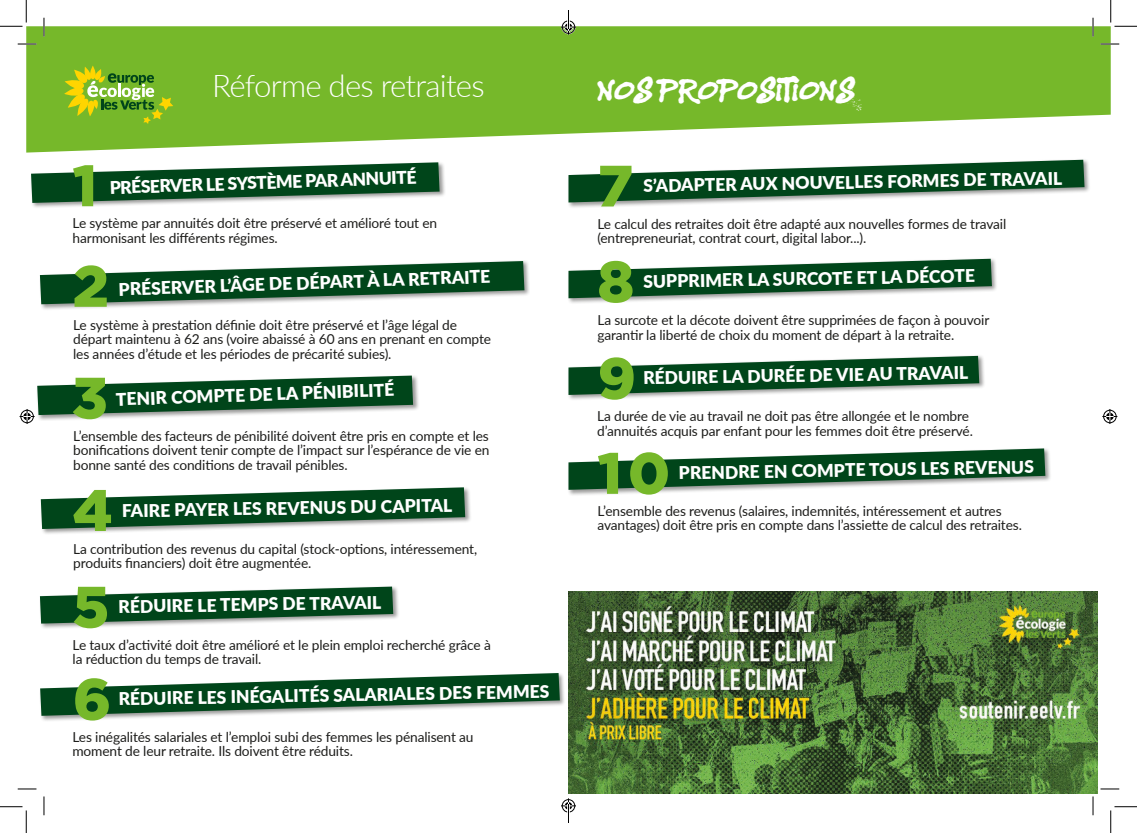
<style>
.page{position:relative;width:1137px;height:833px;background:#fff}
.page>*{position:absolute;margin:0;border:0;box-sizing:border-box;transform-origin:0 0}
.t1{font:900 58.12px "Gotham";color:#76b82a}
.t2{font:300 31.25px "Lato";letter-spacing:-.025em;color:#fff}
.t3{font:900 17.5px "Lato";color:#fff}
.t4{font:13.75px/14.4px "Lato";letter-spacing:-.01em;color:#1d1d1b}
.t5{font:13.75px "Sister Spray";letter-spacing:-.135em;color:#fff}
</style>
<div class="page">
<svg style="left:26px;top:26px;width:1085px;height:126px;fill:#76b82a"></svg>
<div style="left:30px;top:161px;width:416px;height:48px;background:#1d1d1b;opacity:.45"></div>
<svg style="left:31px;top:162px;width:408px;height:41px"></svg>
<div style="left:39px;top:260px;width:491px;height:50px;background:#1d1d1b;opacity:.45"></div>
<svg style="left:40px;top:261px;width:484px;height:43px"></svg>
<div style="left:36px;top:374px;width:383px;height:47px;background:#1d1d1b;opacity:.45"></div>
<div style="left:39px;top:486px;width:432px;height:49px;background:#1d1d1b;opacity:.45"></div>
<svg style="left:41px;top:487px;width:424px;height:41px"></svg>
<div style="left:39px;top:584px;width:360px;height:45px;background:#1d1d1b;opacity:.45"></div>
<svg style="left:40px;top:586px;width:353px;height:37px"></svg>
<div style="left:39px;top:671px;width:527px;height:50px;background:#1d1d1b;opacity:.45"></div>
<svg style="left:40px;top:672px;width:520px;height:43px"></svg>
<div style="left:567px;top:158px;width:524px;height:51px;background:#1d1d1b;opacity:.45"></div>
<svg style="left:568px;top:160px;width:516px;height:42px"></svg>
<div style="left:567px;top:257px;width:431px;height:47px;background:#1d1d1b;opacity:.45"></div>
<svg style="left:568px;top:258px;width:424px;height:40px"></svg>
<div style="left:567px;top:354px;width:418px;height:47px;background:#1d1d1b;opacity:.45"></div>
<svg style="left:568px;top:355px;width:411px;height:39px"></svg>
<div style="left:567px;top:447px;width:485px;height:49px;background:#1d1d1b;opacity:.45"></div>
<svg style="left:568px;top:448px;width:477px;height:41px"></svg>
<img style="left:568px;top:591px;width:529px;height:201px">
<div style="left:59px;top:59px;width:120px;height:69px;background:#76b82a"></div>
<svg style="left:64px;top:66px;width:109px;height:58px"></svg>
<svg style="left:18px;top:43px;width:18px;height:2px"></svg>
<svg style="left:1100px;top:43px;width:19px;height:2px"></svg>
<svg style="left:18px;top:788px;width:18px;height:1px"></svg>
<svg style="left:1100px;top:788px;width:19px;height:1px"></svg>
<svg style="left:43px;top:18px;width:2px;height:18px"></svg>
<svg style="left:43px;top:796px;width:2px;height:18px"></svg>
<svg style="left:1092px;top:18px;width:2px;height:18px"></svg>
<svg style="left:1092px;top:796px;width:2px;height:18px"></svg>
<svg style="left:0;top:0;width:27px;height:27px"></svg>
<svg style="left:0;top:806px;width:27px;height:26px"></svg>
<svg style="left:1110px;top:0;width:27px;height:27px"></svg>
<svg style="left:1110px;top:806px;width:27px;height:26px"></svg>
<svg style="left:20px;top:375px;width:393px;height:49px"></svg>
<svg style="left:1102px;top:409px;width:15px;height:15px"></svg>
<svg style="left:561px;top:10px;width:15px;height:25px"></svg>
<svg style="left:561px;top:798px;width:15px;height:24px"></svg>
<p class="t2" style="left:212px;top:64px;width:274px">Réforme des retraites</p>
<p class="t1" style="left:73px;top:152px;width:26px">1</p>
<p class="t3" style="left:109px;top:174px;width:308px;rotate:-2deg">PRÉSERVER LE SYSTÈME PAR ANNUITÉ</p>
<p class="t4" style="left:73px;top:215px;width:366px">Le système par annuités doit être préservé et amélioré tout en harmonisant les différents régimes.</p>
<p class="t1" style="left:73px;top:252px;width:38px">2</p>
<p class="t3" style="left:118px;top:276px;width:373px;rotate:-2deg">PRÉSERVER L’ÂGE DE DÉPART À LA RETRAITE</p>
<p class="t4" style="left:73px;top:317px;width:419px">Le système à prestation définie doit être préservé et l’âge légal de départ maintenu à 62 ans (voire abaissé à 60 ans en prenant en compte les années d’étude et les périodes de précarité subies).</p>
<p class="t1" style="left:72px;top:364px;width:38px">3</p>
<p class="t3" style="left:116px;top:386px;width:280px;rotate:-2deg">TENIR COMPTE DE LA PÉNIBILITÉ</p>
<p class="t4" style="left:73px;top:427px;width:418px;text-align:justify">L’ensemble des facteurs de pénibilité doivent être pris en compte et les bonifications doivent tenir compte de l’impact sur l’espérance de vie en bonne santé des conditions de travail pénibles.</p>
<p class="t1" style="left:73px;top:476px;width:42px">4</p>
<p class="t3" style="left:122px;top:497px;width:332px;rotate:-1deg">FAIRE PAYER LES REVENUS DU CAPITAL</p>
<p class="t4" style="left:73px;top:540px;width:405px">La contribution des revenus du capital (stock-options, intéressement, produits financiers) doit être augmentée.</p>
<p class="t1" style="left:73px;top:573px;width:38px">5</p>
<p class="t3" style="left:118px;top:593px;width:264px;rotate:-1deg">RÉDUIRE LE TEMPS DE TRAVAIL</p>
<p class="t4" style="left:73px;top:636px;width:420px">Le taux d’activité doit être amélioré et le plein emploi recherché grâce à la réduction du temps de travail.</p>
<p class="t1" style="left:73px;top:665px;width:40px">6</p>
<p class="t3" style="left:118px;top:685px;width:432px;rotate:-1deg">RÉDUIRE LES INÉGALITÉS SALARIALES DES FEMMES</p>
<p class="t4" style="left:72px;top:728px;width:403px">Les inégalités salariales et l’emploi subi des femmes les pénalisent au moment de leur retraite. Ils doivent être réduits.</p>
<p class="t5" style="left:597px;top:88px;width:274px">NOS PROPOSITIONS!</p>
<p class="t1" style="left:597px;top:152px;width:37px">7</p>
<p class="t3" style="left:643px;top:172px;width:420px;rotate:-1deg">S’ADAPTER AUX NOUVELLES FORMES DE TRAVAIL</p>
<p class="t4" style="left:597px;top:216px;width:410px">Le calcul des retraites doit être adapté aux nouvelles formes de travail (entrepreneuriat, contrat court, digital labor...).</p>
<p class="t1" style="left:597px;top:248px;width:38px">8</p>
<p class="t3" style="left:643px;top:268px;width:333px;rotate:-1deg">SUPPRIMER LA SURCOTE ET LA DÉCOTE</p>
<p class="t4" style="left:597px;top:312px;width:393px">La surcote et la décote doivent être supprimées de façon à pouvoir garantir la liberté de choix du moment de départ à la retraite.</p>
<p class="t1" style="left:597px;top:344px;width:40px">9</p>
<p class="t3" style="left:643px;top:364px;width:326px;rotate:-1deg">RÉDUIRE LA DURÉE DE VIE AU TRAVAIL</p>
<p class="t4" style="left:597px;top:408px;width:377px">La durée de vie au travail ne doit pas être allongée et le nombre d’annuités acquis par enfant pour les femmes doit être préservé.</p>
<p class="t1" style="left:597px;top:439px;width:74px">10</p>
<p class="t3" style="left:678px;top:459px;width:357px;rotate:-1deg">PRENDRE EN COMPTE TOUS LES REVENUS</p>
<p class="t4" style="left:597px;top:503px;width:426px">L’ensemble des revenus (salaires, indemnités, intéressement et autres avantages) doit être pris en compte dans l’assiette de calcul des retraites.</p>
</div>
